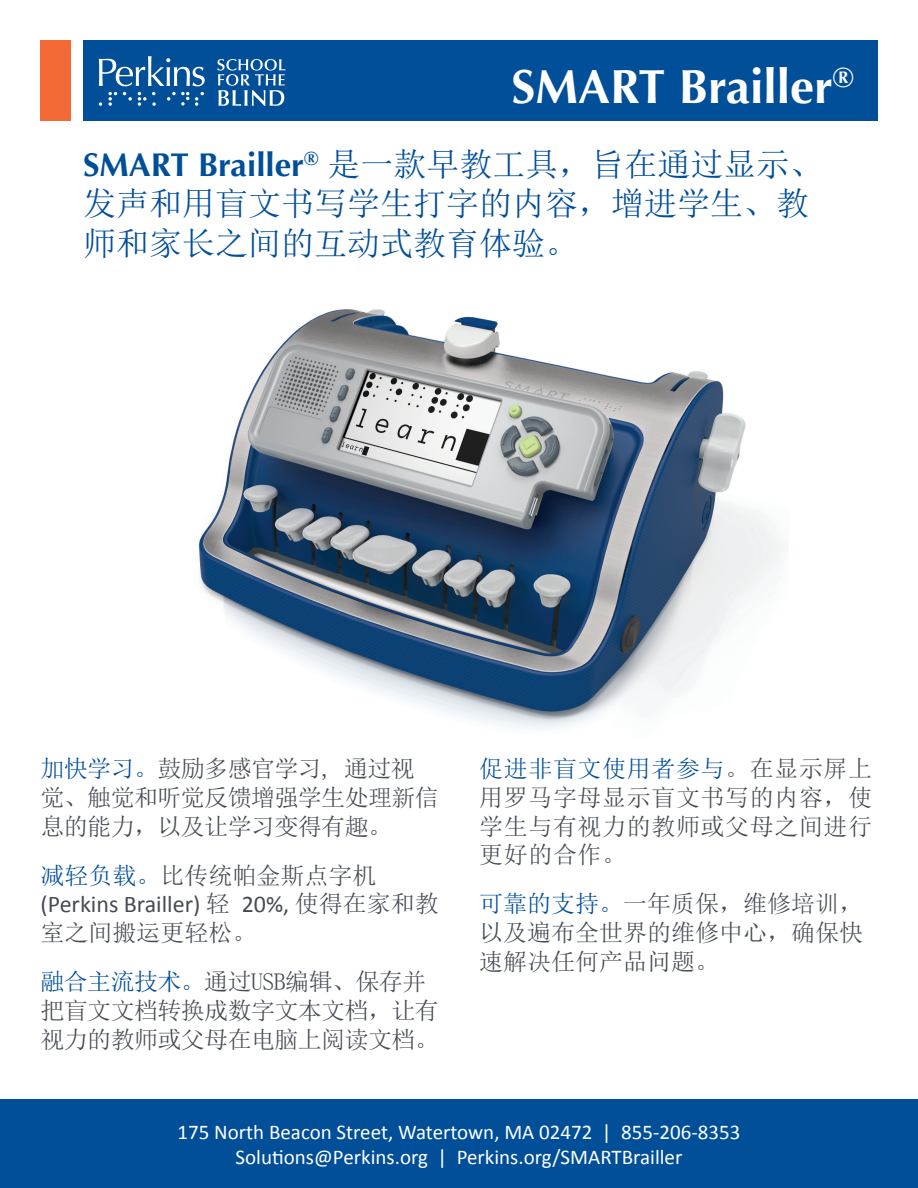
<style>
.page{position:relative;width:918px;height:1188px;background:#fff}
.page>*{position:absolute;margin:0;border:0;box-sizing:border-box;transform-origin:0 0}
.Main_title{font:700 48px "Optima";color:#fff}
.Opening_paragraph{font:33px/39.6px "Sim Sun";color:#014e99}
.Content_Style{font:24px/28.8px "Sim Sun";color:#464b54;text-align:justify}
.Content_Style-2{font:24px/28.8px "Sim Sun";letter-spacing:-.025em;color:#464b54}
.Address_Text{font:21px "Calibri";color:#fff}
.s1{font-family:"Optima";font-weight:700}
.s2{color:#014e99}
.s3{font-family:"Calibri"}
</style>
<div class="page">
<div style="left:83px;top:40px;width:795px;height:82px;background:#014e99"></div>
<div style="left:40px;top:40px;width:31px;height:82px;background:#f26935"></div>
<svg style="left:99px;top:56px;width:106px;height:30px"></svg>
<svg style="left:108px;top:92px;width:9px;height:14px"></svg>
<svg style="left:123px;top:92px;width:9px;height:9px"></svg>
<svg style="left:138px;top:92px;width:18px;height:14px"></svg>
<svg style="left:167px;top:92px;width:22px;height:14px"></svg>
<svg style="left:195px;top:92px;width:9px;height:14px"></svg>
<svg style="left:99px;top:102px;width:3px;height:4px"></svg>
<svg style="left:217px;top:59px;width:68px;height:47px"></svg>
<img style="left:199px;top:309px;width:587px;height:420px">
<div style="left:0;top:1100px;width:918px;height:88px;background:#014e99"></div>
<p class="Main_title" style="left:512px;top:59px;width:344px">SMART Brailler<sup>®</sup></p>
<p class="Opening_paragraph" style="left:83px;top:144px;width:741px"><span class="s1">SMART Brailler</span><sup>®</sup> 是一款早教工具，旨在通过显示、发声和用盲文书写学生打字的内容，增进学生、教师和家长之间的互动式教育体验。</p>
<p class="Content_Style-2" style="left:40px;top:754px;width:400px"><span class="s2">加快学习。</span>鼓励多感官学习, 通过视觉、触觉和听觉反馈增强学生处理新信息的能力，以及让学习变得有趣。</p>
<p class="Content_Style" style="left:40px;top:861px;width:400px;text-align:left"><span class="s2">减轻负载。</span>比传统帕金斯点字机<span class="s3">(Perkins Brailler)</span> 轻 <span class="s3">20%,</span> 使得在家和教室之间搬运更轻松。</p>
<p class="Content_Style-2" style="left:40px;top:967px;width:400px"><span class="s2">融合主流技术。</span>通过USB编辑、保存并把盲文文档转换成数字文本文档，让有视力的教师或父母在电脑上阅读文档。</p>
<p class="Content_Style" style="left:479px;top:754px;width:394px"><span class="s2">促进非盲文使用者参与</span>。在显示屏上用罗马字母显示盲文书写的内容，使学生与有视力的教师或父母之间进行更好的合作。</p>
<p class="Content_Style" style="left:479px;top:889px;width:385px"><span class="s2">可靠的支持。</span>一年质保，维修培训，以及遍布全世界的维修中心，确保快速解决任何产品问题。</p>
<p class="Address_Text" style="left:178px;top:1119px;width:564px">175 North Beacon Street, Watertown, MA 02472 | 855-206-8353</p>
<p class="Address_Text" style="left:236px;top:1144px;width:448px">Solutions@Perkins.org | Perkins.org/SMARTBrailler</p>
</div>
